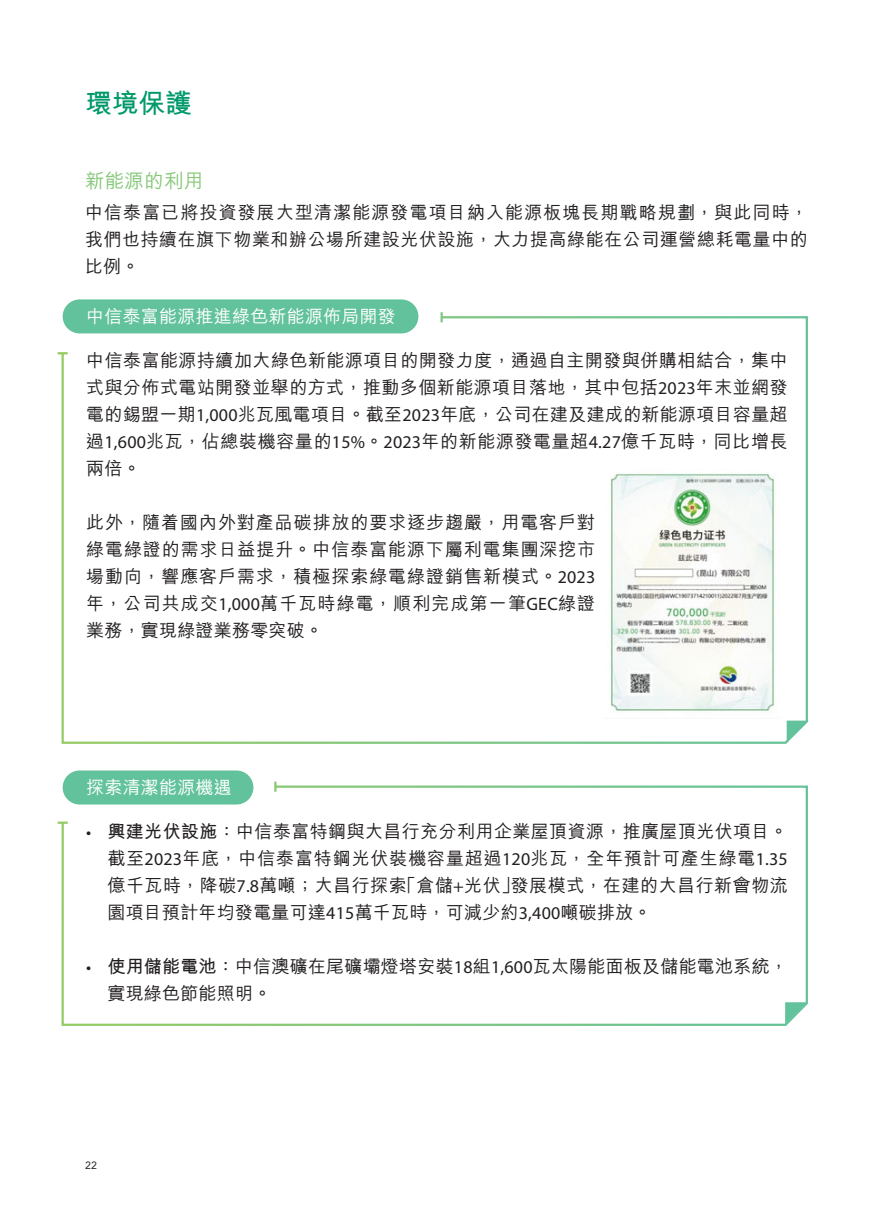
<style>
.page{position:relative;width:893px;height:1212px;background:#fff}
.page>*{position:absolute;margin:0;border:0;box-sizing:border-box;transform-origin:0 0}
.t1{font:700 27px "M Hei HK";color:#00996b}
.t2{font:500 19.5px "M Hei HK";letter-spacing:.015em;color:#85c878}
.t3{font:500 18px/27px "M Hei HK";letter-spacing:.03em;color:#231f20;text-align:justify}
.t4{font:500 18px "M Hei HK";letter-spacing:.015em;color:#fff}
.t5{font:10.5px "Avenir LT Std";color:#231f20}
.s1{font-family:"Myriad Pro";font-weight:400}
.s2{font-weight:700}
</style>
<div class="page">
<div style="left:63px;top:299px;width:355px;height:34px;background:#61c29c;border-radius:17px"></div>
<svg style="left:60px;top:315px;width:748px;height:429px"></svg>
<svg style="left:58px;top:352px;width:10px;height:2px"></svg>
<svg style="left:441px;top:312px;width:2px;height:10px"></svg>
<img style="left:604px;top:468px;width:176px;height:251px">
<svg style="left:787px;top:721px;width:21px;height:21px"></svg>
<div style="left:63px;top:770px;width:190px;height:34px;background:#61c29c;border-radius:17px"></div>
<svg style="left:61px;top:784px;width:747px;height:242px"></svg>
<svg style="left:58px;top:821px;width:10px;height:3px"></svg>
<svg style="left:274px;top:781px;width:3px;height:11px"></svg>
<svg style="left:785px;top:1002px;width:22px;height:22px"></svg>
<h1 class="t1" style="left:85px;top:83px;width:108px">環境保護</h1>
<p class="t2" style="left:85px;top:166px;width:120px">新能源的利用</p>
<p class="t3" style="left:85px;top:197px;width:724px">中信泰富已將投資發展大型清潔能源發電項目納入能源板塊長期戰略規劃，與此同時，我們也持續在旗下物業和辦公場所建設光伏設施，大力提高綠能在公司運營總耗電量中的比例。</p>
<p class="t4" style="left:86px;top:303px;width:311px">中信泰富能源推進綠色新能源佈局開發</p>
<p class="t3" style="left:86px;top:346px;width:703px">中信泰富能源持續加大綠色新能源項目的開發力度，通過自主開發與併購相結合，集中式與分佈式電站開發並舉的方式，推動多個新能源項目落地，其中包括<span class="s1">2023</span>年末並網發電的錫盟一期<span class="s1">1,000</span>兆瓦風電項目。截至<span class="s1">2023</span>年底，公司在建及建成的新能源項目容量超過<span class="s1">1,600</span>兆瓦，佔總裝機容量的<span class="s1">15%</span>。<span class="s1">2023</span>年的新能源發電量超<span class="s1">4.27</span>億千瓦時，同比增長兩倍。</p>
<p class="t3" style="left:86px;top:508px;width:511px">此外，隨着國內外對產品碳排放的要求逐步趨嚴，用電客戶對綠電綠證的需求日益提升。中信泰富能源下屬利電集團深挖市場動向，響應客戶需求，積極探索綠電綠證銷售新模式。<span class="s1">2023</span>年，公司共成交<span class="s1">1,000</span>萬千瓦時綠電，順利完成第一筆<span class="s1">GEC</span>綠證業務，實現綠證業務零突破。</p>
<p class="t4" style="left:86px;top:774px;width:147px">探索清潔能源機遇</p>
<p class="t3" style="left:107px;top:816px;width:682px;text-indent:-21px"><span class="s1">•</span> <span class="s2">興建光伏設施：</span>中信泰富特鋼與大昌行充分利用企業屋頂資源，推廣屋頂光伏項目。截至<span class="s1">2023</span>年底，中信泰富特鋼光伏裝機容量超過<span class="s1">120</span>兆瓦，全年預計可產生綠電<span class="s1">1.35</span>億千瓦時，降碳<span class="s1">7.8</span>萬噸；大昌行探索「倉儲<span class="s1">+</span>光伏」發展模式，在建的大昌行新會物流園項目預計年均發電量可達<span class="s1">415</span>萬千瓦時，可減少約<span class="s1">3,400</span>噸碳排放。</p>
<p class="t3" style="left:107px;top:951px;width:682px;text-indent:-21px"><span class="s1">•</span> <span class="s2">使用儲能電池：</span>中信澳礦在尾礦壩燈塔安裝<span class="s1">18</span>組<span class="s1">1,600</span>瓦太陽能面板及儲能電池系統，實現綠色節能照明。</p>
<p class="t5" style="left:85px;top:1160px;width:13px">22</p>
</div>
